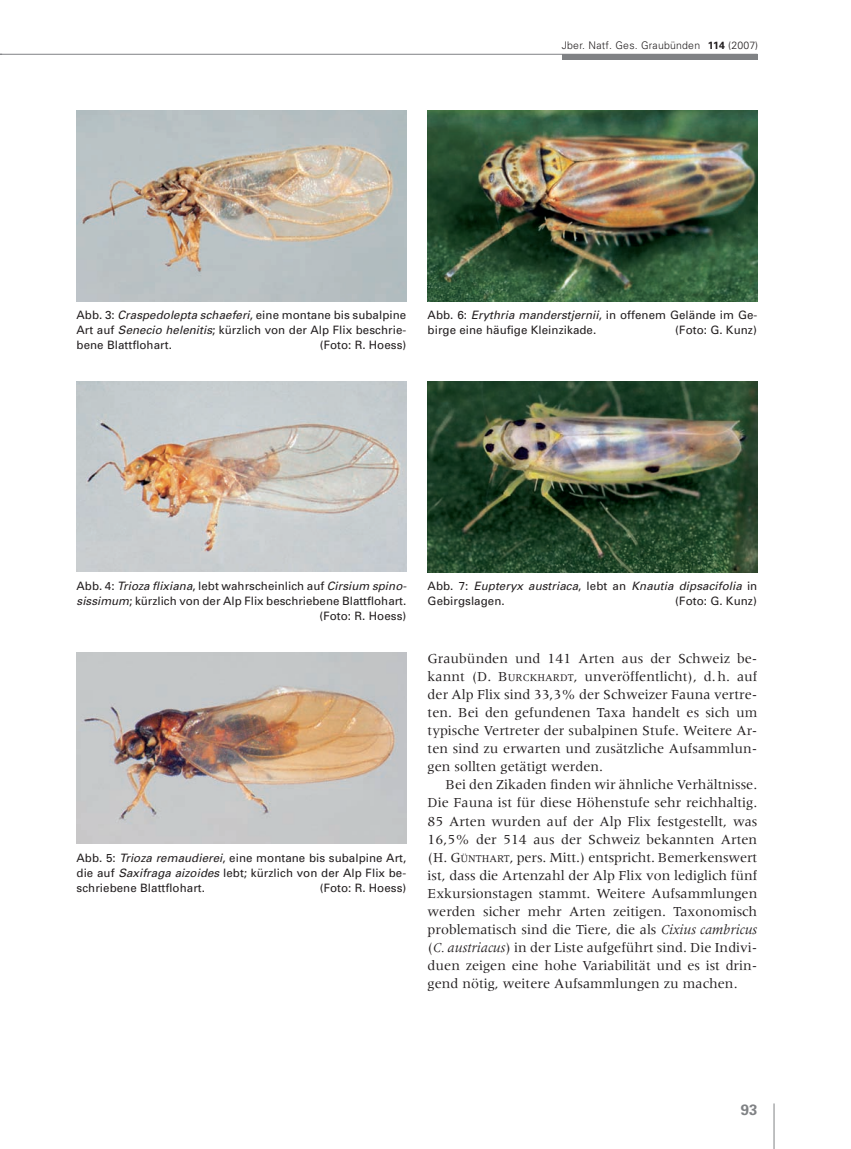
<style>
.page{position:relative;width:851px;height:1149px;background:#fff}
.page>*{position:absolute;margin:0;border:0;box-sizing:border-box;transform-origin:0 0}
.t1{font:700 15px "Univers";color:#808285}
.t2{font:14.25px/18px "Meridien";color:#231f20;text-align:justify}
.t3{font:11.55px/15px "Univers";letter-spacing:.005em;color:#231f20;text-align:justify}
.t4{font:italic 11.55px/15px "Univers";letter-spacing:.005em;color:#231f20}
.t5{font:300 10.5px "Univers";letter-spacing:.02em;color:#231f20}
.s1{font-weight:700}
.s2{font-style:italic}
.s3{font-style:normal}
.s4{font-style:inherit}
.s5{font-size:10.65px}
</style>
<div class="page">
<hr style="left:773px;top:1103px;width:1px;height:45px;background:#808285">
<div style="left:561px;top:54px;width:196px;height:5px;background:#808285"></div>
<hr style="left:0;top:54px;width:757px;height:1px;background:#808285">
<img style="left:77px;top:111px;width:329px;height:191px">
<img style="left:427px;top:111px;width:330px;height:190px">
<img style="left:77px;top:381px;width:329px;height:190px">
<img style="left:427px;top:381px;width:330px;height:191px">
<img style="left:77px;top:652px;width:329px;height:191px">
<p class="t5" style="left:561px;top:39px;width:198px">Jber. Natf. Ges. Graubünden <span class="s1">114</span> (2007)</p>
<p class="t3" style="left:77px;top:307px;width:331px">Abb. 3: <span class="s2">Craspedolepta schaeferi</span>, eine montane bis subalpine Art auf <span class="s2">Senecio helenitis</span>; kürzlich von der Alp Flix beschrie&shy;bene Blattflohart.</p>
<p class="t3" style="left:320px;top:337px;width:88px">(Foto: R. Hoess)</p>
<p class="t3" style="left:427px;top:307px;width:331px">Abb. 6: <span class="s2">Erythria manderstjernii</span>, in offenem Gelände im Ge&shy;birge eine häufige Kleinzikade.</p>
<p class="t3" style="left:675px;top:322px;width:83px">(Foto: G. Kunz)</p>
<p class="t3" style="left:77px;top:578px;width:331px;text-align:right">Abb. 4: <span class="s2">Trioza flixiana</span>, lebt wahrscheinlich auf <span class="s2">Cirsium spino&shy;sissimum</span>; kürzlich von der Alp Flix beschriebene Blattflohart. (Foto: R. Hoess)</p>
<p class="t3" style="left:77px;top:850px;width:331px">Abb. 5: <span class="s2">Trioza remaudierei</span>, eine montane bis subalpine Art, die auf <span class="s2">Saxifraga aizoides</span> lebt; kürzlich von der Alp Flix be&shy;schriebene Blattflohart.</p>
<p class="t3" style="left:320px;top:880px;width:88px">(Foto: R. Hoess)</p>
<p class="t4" style="left:427px;top:578px;width:331px"><span class="s3">Abb. 7:</span> Eupteryx austriaca<span class="s3">, lebt an</span> Knautia dipsacifolia <span class="s3">in<br>Gebirgslagen.</span></p>
<p class="t3" style="left:675px;top:593px;width:83px">(Foto: G. Kunz)</p>
<p class="t2" style="left:427px;top:649px;width:331px">Graubünden und 141 Arten aus der Schweiz be&shy;kannt (<span class="s4">D. B</span><span class="s5">URCKHARDT</span>, unveröffentlicht), d.h. auf der Alp Flix sind 33,3% der Schweizer Fauna vertre&shy;ten. Bei den gefundenen Taxa handelt es sich um typische Vertreter der subalpinen Stufe. Weitere Ar&shy;ten sind zu erwarten und zusätzliche Aufsammlun&shy;gen sollten getätigt werden.</p>
<p class="t2" style="left:427px;top:775px;width:331px;text-indent:18px">Bei den Zikaden finden wir ähnliche Verhältnisse.<br>Die Fauna ist für diese Höhenstufe sehr reichhaltig.<br>85 Arten wurden auf der Alp Flix festgestellt, was 16,5% der 514 aus der Schweiz bekannten Arten (<span class="s4">H. G</span><span class="s5">ÜNTHART</span>, pers. Mitt.) entspricht. Bemerkenswert ist, dass die Artenzahl der Alp Flix von lediglich fünf Exkursionstagen stammt. Weitere Aufsammlungen werden sicher mehr Arten zeitigen. Taxonomisch problematisch sind die Tiere, die als <span class="s2">Cixius cambricus </span>(<span class="s2">C. austriacus</span>) in der Liste aufgeführt sind. Die Indivi&shy;duen zeigen eine hohe Variabilität und es ist drin&shy;gend nötig, weitere Aufsammlungen zu machen.</p>
<p class="t1" style="left:740px;top:1100px;width:18px">93</p>
</div>
